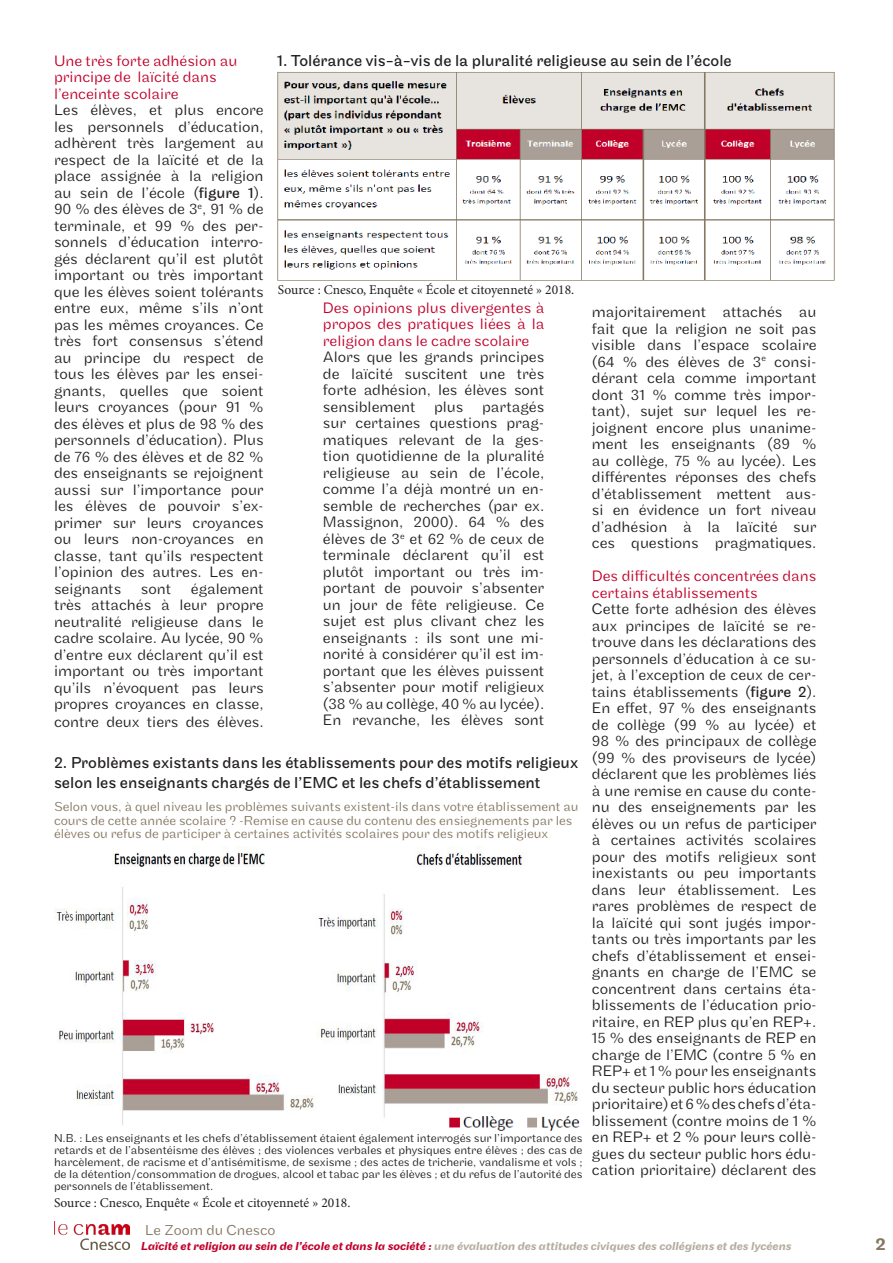
<style>
.page{position:relative;width:893px;height:1263px;background:#fff}
.page>*{position:absolute;margin:0;border:0;box-sizing:border-box;transform-origin:0 0}
.t1{font:500 18px "Maple";color:#857761}
.t2{font:16.5px/19.8px "Maple";color:#231f20}
.t3{font:300 15.75px/16.5px "Maple";color:#231f20;text-align:justify}
.t4{font:300 15.75px/16.5px "Maple";color:#c1002a}
.t5{font:300 15px "Maple";color:#857761}
.t6{font:300 13.5px/13.5px "Maple";color:#857761}
.t7{font:13.5px "Minion Pro";color:#231f20}
.t8{font:300 12px/12px "Maple";color:#231f20;text-align:justify}
.t9{font:italic 500 12px "Maple";color:#b6ada0}
.s1{font-weight:400}
.s2{color:#c1002a}
</style>
<div class="page">
<img style="left:54px;top:1221px;width:76px;height:28px">
<img style="left:277px;top:72px;width:558px;height:209px">
<img style="left:55px;top:846px;width:523px;height:279px">
<img style="left:446px;top:1112px;width:134px;height:19px">
<p class="t4" style="left:54px;top:52px;width:185px">Une très forte adhésion au principe de laïcité dans</p>
<p class="t4" style="left:54px;top:85px;width:126px">l’enceinte scolaire</p>
<p class="t3" style="left:54px;top:102px;width:211px">Les élèves, et plus encore les personnels d’éducation, adhèrent très largement au respect de la laïcité et de la place assignée à la religion au sein de l’école (<span class="s1">figure 1</span>).<br>90 % des élèves de 3<sup>e</sup>, 91 % de terminale, et 99 % des per&shy;sonnels d’éducation interro&shy;gés déclarent qu’il est plutôt important ou très important que les élèves soient tolérants entre eux, même s’ils n’ont pas les mêmes croyances. Ce très fort consensus s’étend au principe du respect de tous les élèves par les ensei&shy;gnants, quelles que soient leurs croyances (pour 91 % des élèves et plus de 98 % des personnels d’éducation). Plus de 76 % des élèves et de 82 % des enseignants se rejoignent aussi sur l’importance pour les élèves de pouvoir s’ex&shy;primer sur leurs croyances ou leurs non-croyances en classe, tant qu’ils respectent l’opinion des autres. Les en&shy;seignants</p>
<p class="t2" style="left:277px;top:52px;width:456px">1. Tolérance vis-à-vis de la pluralité religieuse au sein de l’école</p>
<p class="t7" style="left:278px;top:280px;width:298px">Source : Cnesco, Enquête « École et citoyenneté » 2018.</p>
<p class="t4" style="left:323px;top:299px;width:223px;text-align:justify">Des opinions plus divergentes à propos des pratiques liées à la religion dans le cadre scolaire</p>
<p class="t3" style="left:323px;top:349px;width:223px">Alors que les grands principes de laïcité suscitent une très forte adhésion, les élèves sont sensiblement plus partagés sur certaines questions prag&shy;matiques relevant de la ges&shy;tion quotidienne de la pluralité religieuse au sein de l’école, comme l’a déjà montré un en&shy;semble de recherches (par ex.<br>Massignon, 2000). 64 % des élèves de 3<sup>e</sup> et 62 % de ceux de terminale déclarent qu’il est plutôt important ou très im&shy;portant de pouvoir s’absenter un jour de fête religieuse. Ce sujet est plus clivant chez les enseignants : ils sont une mi&shy;norité à considérer qu’il est im&shy;portant que les élèves puissent s’absenter pour motif religieux (38 % au collège, 40 % au lycée).</p>
<p class="t3" style="left:323px;top:712px;width:223px">En revanche, les élèves sont</p>
<p class="t3" style="left:592px;top:304px;width:226px">majoritairement attachés au fait que la religion ne soit pas visible dans l’espace scolaire (64 % des élèves de 3<sup>e</sup> consi&shy;dérant cela comme important dont 31 % comme très impor&shy;tant), sujet sur lequel les re&shy;joignent encore plus unanime&shy;ment les enseignants (89 % au collège, 75 % au lycée). Les différentes réponses des chefs</p>
<p class="t3" style="left:592px;top:485px;width:226px">d’établissement mettent aus&shy;si en évidence un fort niveau d’adhésion à la laïcité sur ces questions pragmatiques.</p>
<p class="t4" style="left:592px;top:568px;width:226px">Des difficultés concentrées dans certains établissements</p>
<p class="t3" style="left:592px;top:601px;width:226px">Cette forte adhésion des élèves aux principes de laïcité se re&shy;trouve dans les déclarations des personnels d’éducation à ce su&shy;jet, à l’exception de ceux de cer&shy;tains établissements (<span class="s1">figure 2</span>).<br>En effet, 97 % des enseignants de collège (99 % au lycée) et 98 % des principaux de collège (99 % des proviseurs de lycée) déclarent que les problèmes liés à une remise en cause du conte&shy;nu des enseignements par les élèves ou un refus de participer à certaines activités scolaires pour des motifs religieux sont inexistants ou peu importants dans leur établissement. Les rares problèmes de respect de la laïcité qui sont jugés impor&shy;tants ou très importants par les chefs d’établissement et ensei&shy;gnants en charge de l’EMC se concentrent dans certains éta&shy;blissements de l’éducation prio&shy;ritaire, en REP plus qu’en REP+.<br>15 % des enseignants de REP en charge de l’EMC (contre 5 % en REP+ et 1 % pour les enseignants du secteur public hors éducation prioritaire) et 6 % des chefs d’éta&shy;blissement (contre moins de 1 % en REP+ et 2 % pour leurs collè&shy;gues du secteur public hors édu&shy;cation prioritaire) déclarent des</p>
<p class="t3" style="left:54px;top:580px;width:211px;text-indent:137px">également très attachés à leur propre neutralité religieuse dans le cadre scolaire. Au lycée, 90 % d’entre eux déclarent qu’il est important ou très important qu’ils n’évoquent pas leurs propres croyances en classe,</p>
<p class="t3" style="left:54px;top:714px;width:211px">contre deux tiers des élèves.</p>
<p class="t3" style="left:141px;top:580px;width:32px">sont</p>
<p class="t2" style="left:54px;top:753px;width:526px">2. Problèmes existants dans les établissements pour des motifs religieux selon les enseignants chargés de l’EMC et les chefs d’établissement</p>
<p class="t6" style="left:54px;top:800px;width:526px">Selon vous, à quel niveau les problèmes suivants existent-ils dans votre établissement au cours de cette année scolaire ? -Remise en cause du contenu des ensiegnements par les élèves ou refus de participer à certaines activités scolaires pour des motifs religieux</p>
<p class="t8" style="left:54px;top:1132px;width:530px">N.B. : Les enseignants et les chefs d’établissement étaient également interrogés sur l’importance des retards et de l’absentéisme des élèves ; des violences verbales et physiques entre élèves ; des cas de harcèlement, de racisme et d’antisémitisme, de sexisme ; des actes de tricherie, vandalisme et vols ; de la détention/consommation de drogues, alcool et tabac par les élèves ; et du refus de l’autorité des personnels de l’établissement.</p>
<p class="t7" style="left:54px;top:1194px;width:298px">Source : Cnesco, Enquête « École et citoyenneté » 2018.</p>
<p class="t5" style="left:145px;top:1221px;width:132px">Le Zoom du Cnesco</p>
<p class="t9" style="left:141px;top:1239px;width:652px"><span class="s2">Laïcité et religion au sein de l’école et dans la société :</span> une évaluation des attitudes civiques des collégiens et des lycéens</p>
<p class="t1" style="left:875px;top:1233px;width:12px">2</p>
</div>
